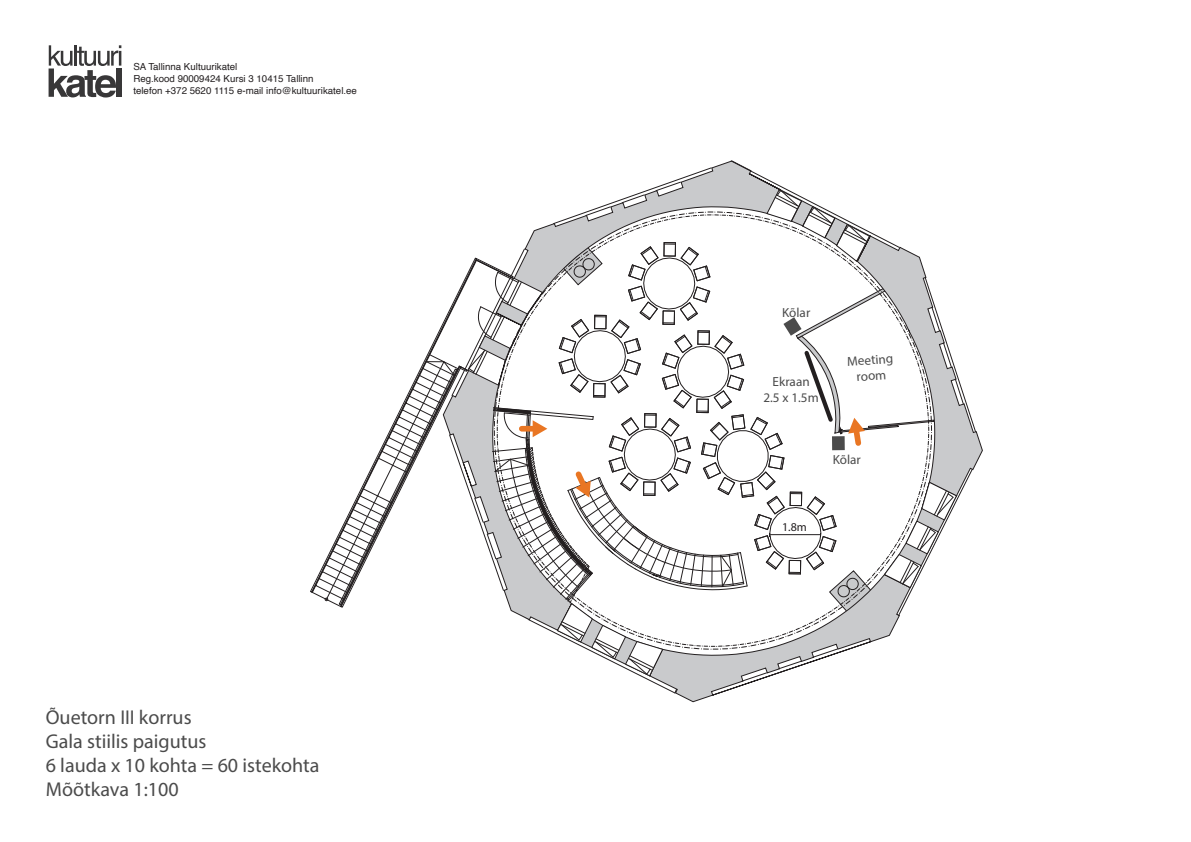
<style>
.page{position:relative;width:1191px;height:842px;background:#fff}
.page>*{position:absolute;margin:0;border:0;box-sizing:border-box;transform-origin:0 0}
.t1{font:20.1px/24.1px "Myriad Pro";color:#4b4b4b}
.t2{font:13.2px/15.8px "Myriad Pro";color:#4b4b4b;text-align:center}
.t3{font:12px "Myriad Pro";color:#231f20}
.t4{font:9.7px/11.7px "Helvetica";color:#231f20}
</style>
<div class="page">
<svg style="left:49px;top:45px;width:72px;height:53px"></svg>
<div style="left:116px;top:68px;width:5px;height:29px;background:#383738"></div>
<svg style="left:311px;top:161px;width:664px;height:532px"></svg>
<p class="t4" style="left:133px;top:61px;width:225px">SA Tallinna Kultuurikatel<br>Reg.kood 90009424 Kursi 3 10415 Tallinn<br>telefon +372 5620 1115 e-mail info@kultuurikatel.ee</p>
<h1 class="t1" style="left:46px;top:704px;width:275px">Õuetorn III korrus<br>Gala stiilis paigutus<br>6 lauda x 10 kohta = 60 istekohta<br>Mõõtkava 1:100</h1>
<h2 class="t2" style="left:782px;top:305px;width:30px">Kõlar</h2>
<h2 class="t2" style="left:763px;top:374px;width:57px">Ekraan<br>2.5 x 1.5m</h2>
<h2 class="t2" style="left:846px;top:353px;width:48px;rotate:-4deg">Meeting room</h2>
<h2 class="t2" style="left:832px;top:451px;width:30px">Kõlar</h2>
<p class="t3" style="left:782px;top:520px;width:26px">1.8m</p>
</div>
